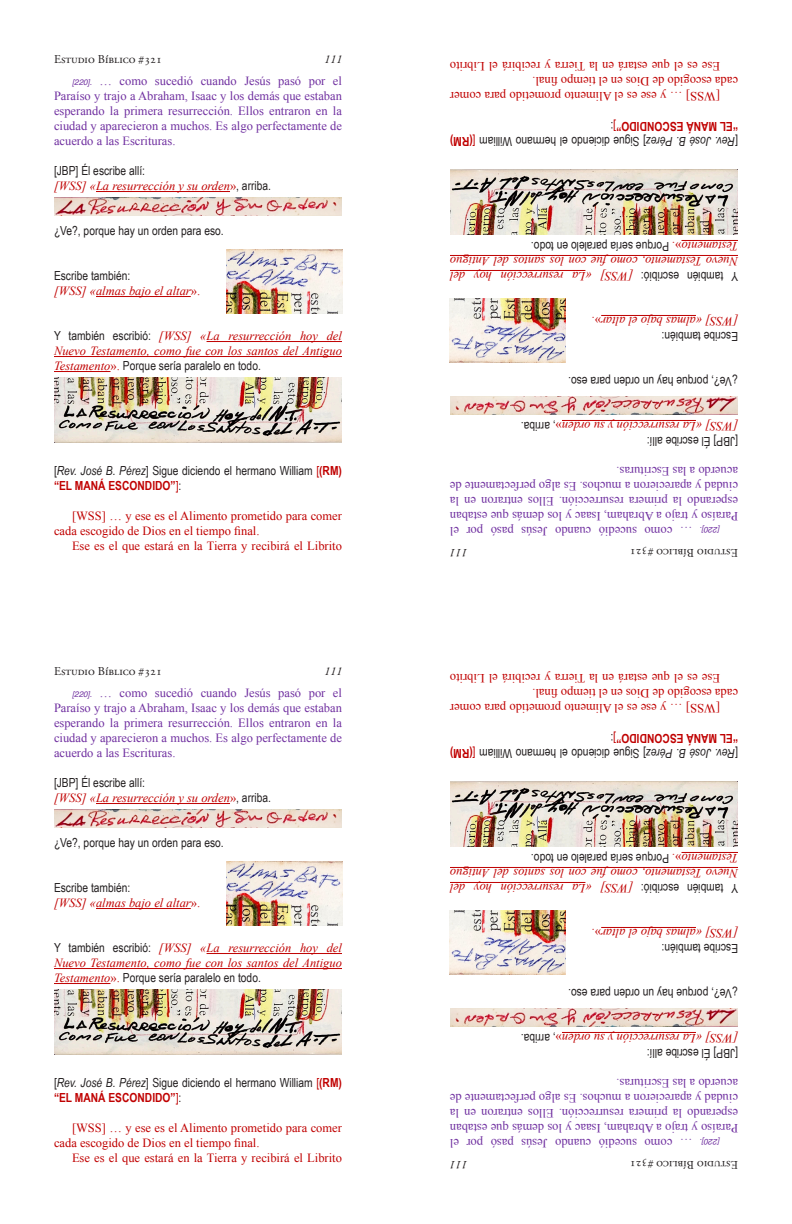
<style>
.page{position:relative;width:792px;height:1224px;background:#fff}
.page>*{position:absolute;margin:0;border:0;box-sizing:border-box;transform-origin:0 0}
.t1{font:12.5px/15px "Times New Roman";color:#7030a0;text-align:justify}
.t2{font:12.5px/15px "Arial Narrow";color:#231f20}
.t3{font:italic 12.5px/15px "Times New Roman";color:#c00000}
.t4{font:12.5px/15px "Times New Roman";color:#c00000}
.t5{font:12px "Adobe Garamond Pro";color:#231f20}
.t6{font:italic 12px "Adobe Garamond Pro";color:#231f20}
.t7{font:italic 8px "Helvetica";color:#7030a0}
.s1{font-family:"Helvetica";font-style:italic;font-size:8px}
.s2{font-style:normal}
.s3{font-family:"Arial Narrow";font-style:normal;color:#231f20}
.s4{font-family:"Times New Roman";font-style:italic;color:#c00000}
.s5{font-family:"Times New Roman";color:#c00000}
.s6{font-style:italic}
.s7{color:#c00000}
.s8{font-weight:700;color:#c00000}
</style>
<div class="page">
<hr style="left:96px;top:191px;width:134px;height:1px;background:#c00000">
<hr style="left:96px;top:296px;width:95px;height:1px;background:#c00000">
<hr style="left:207px;top:341px;width:135px;height:1px;background:#c00000">
<hr style="left:54px;top:356px;width:288px;height:1px;background:#c00000">
<hr style="left:54px;top:371px;width:56px;height:1px;background:#c00000">
<img style="left:54px;top:197px;width:288px;height:19px">
<img style="left:226px;top:250px;width:116px;height:64px">
<img style="left:54px;top:378px;width:288px;height:65px">
<hr style="left:562px;top:420px;width:134px;height:1px;background:#c00000">
<hr style="left:601px;top:315px;width:95px;height:1px;background:#c00000">
<hr style="left:450px;top:270px;width:135px;height:1px;background:#c00000">
<hr style="left:450px;top:255px;width:288px;height:1px;background:#c00000">
<hr style="left:682px;top:240px;width:56px;height:1px;background:#c00000">
<img style="left:450px;top:396px;width:288px;height:19px">
<img style="left:450px;top:298px;width:116px;height:64px">
<img style="left:450px;top:169px;width:288px;height:65px">
<hr style="left:96px;top:803px;width:134px;height:1px;background:#c00000">
<hr style="left:96px;top:908px;width:95px;height:1px;background:#c00000">
<hr style="left:207px;top:953px;width:135px;height:1px;background:#c00000">
<hr style="left:54px;top:968px;width:288px;height:1px;background:#c00000">
<hr style="left:54px;top:983px;width:56px;height:1px;background:#c00000">
<img style="left:54px;top:809px;width:288px;height:19px">
<img style="left:226px;top:862px;width:116px;height:64px">
<img style="left:54px;top:990px;width:288px;height:65px">
<hr style="left:562px;top:1032px;width:134px;height:1px;background:#c00000">
<hr style="left:601px;top:927px;width:95px;height:1px;background:#c00000">
<hr style="left:450px;top:882px;width:135px;height:1px;background:#c00000">
<hr style="left:450px;top:867px;width:288px;height:1px;background:#c00000">
<hr style="left:682px;top:852px;width:56px;height:1px;background:#c00000">
<img style="left:450px;top:1008px;width:288px;height:19px">
<img style="left:450px;top:910px;width:116px;height:64px">
<img style="left:450px;top:781px;width:288px;height:65px">
<p class="t5" style="left:54px;top:52px;width:110px">Estudio Bíblico #321</p>
<p class="t6" style="left:324px;top:52px;width:19px">111</p>
<p class="t1" style="left:54px;top:73px;width:290px;text-indent:18px"><span class="s1">[220].</span> … como sucedió cuando Jesús pasó por el Paraíso y trajo a Abraham, Isaac y los demás que estaban esperando la primera resurrección. Ellos entraron en la ciudad y aparecieron a muchos. Es algo perfectamente de acuerdo a las Escrituras.</p>
<p class="t2" style="left:54px;top:163px;width:93px">[JBP] Él escribe allí:</p>
<p class="t3" style="left:54px;top:178px;width:219px">[WSS] «La resurrección y su orden<span class="s2">»</span><span class="s3">, arriba.</span></p>
<p class="t2" style="left:54px;top:223px;width:171px">¿Ve?, porque hay un orden para eso.</p>
<p class="t2" style="left:54px;top:268px;width:78px">Escribe también:</p>
<p class="t3" style="left:54px;top:283px;width:148px">[WSS] «almas bajo el altar<span class="s2">».</span></p>
<p class="t3" style="left:54px;top:328px;width:290px"><span class="s3">Y también escribió:</span> [WSS] «La resurrección hoy del<br>Nuevo Testamento, como fue con los santos del Antiguo</p>
<p class="t2" style="left:54px;top:358px;width:208px"><span class="s4">Testamento</span><span class="s5">».</span> Porque sería paralelo en todo.</p>
<p class="t2" style="left:54px;top:463px;width:290px">[<span class="s6">Rev. José B. Pérez</span>] Sigue diciendo el hermano William <span class="s7">[</span><span class="s8">(RM) “EL MANÁ ESCONDIDO”</span><span class="s7">]</span>:</p>
<p class="t4" style="left:54px;top:508px;width:289px;text-indent:18px">[WSS] … y ese es el Alimento prometido para comer cada escogido de Dios en el tiempo final.</p>
<p class="t4" style="left:72px;top:538px;width:272px">Ese es el que estará en la Tierra y recibirá el Librito</p>
<p class="t5" style="left:54px;top:664px;width:110px">Estudio Bíblico #321</p>
<p class="t6" style="left:324px;top:664px;width:19px">111</p>
<p class="t1" style="left:54px;top:685px;width:290px;text-indent:18px"><span class="s1">[220].</span> … como sucedió cuando Jesús pasó por el Paraíso y trajo a Abraham, Isaac y los demás que estaban esperando la primera resurrección. Ellos entraron en la ciudad y aparecieron a muchos. Es algo perfectamente de acuerdo a las Escrituras.</p>
<p class="t2" style="left:54px;top:775px;width:93px">[JBP] Él escribe allí:</p>
<p class="t3" style="left:54px;top:790px;width:219px">[WSS] «La resurrección y su orden<span class="s2">»</span><span class="s3">, arriba.</span></p>
<p class="t2" style="left:54px;top:835px;width:171px">¿Ve?, porque hay un orden para eso.</p>
<p class="t2" style="left:54px;top:880px;width:78px">Escribe también:</p>
<p class="t3" style="left:54px;top:895px;width:148px">[WSS] «almas bajo el altar<span class="s2">».</span></p>
<p class="t3" style="left:54px;top:940px;width:290px"><span class="s3">Y también escribió:</span> [WSS] «La resurrección hoy del<br>Nuevo Testamento, como fue con los santos del Antiguo</p>
<p class="t2" style="left:54px;top:970px;width:208px"><span class="s4">Testamento</span><span class="s5">».</span> Porque sería paralelo en todo.</p>
<p class="t2" style="left:54px;top:1075px;width:290px">[<span class="s6">Rev. José B. Pérez</span>] Sigue diciendo el hermano William <span class="s7">[</span><span class="s8">(RM) “EL MANÁ ESCONDIDO”</span><span class="s7">]</span>:</p>
<p class="t4" style="left:54px;top:1120px;width:289px;text-indent:18px">[WSS] … y ese es el Alimento prometido para comer cada escogido de Dios en el tiempo final.</p>
<p class="t4" style="left:72px;top:1150px;width:272px">Ese es el que estará en la Tierra y recibirá el Librito</p>
<p class="t4" style="left:720px;top:74px;width:272px;rotate:-180deg">Ese es el que estará en la Tierra y recibirá el Librito</p>
<p class="t4" style="left:738px;top:104px;width:289px;text-indent:18px;rotate:-180deg">[WSS] … y ese es el Alimento prometido para comer cada escogido de Dios en el tiempo final.</p>
<p class="t2" style="left:738px;top:149px;width:290px;rotate:-180deg">[<span class="s6">Rev. José B. Pérez</span>] Sigue diciendo el hermano William <span class="s7">[</span><span class="s8">(RM) “EL MANÁ ESCONDIDO”</span> :<span class="s7">]</span></p>
<p class="t2" style="left:738px;top:254px;width:208px;rotate:-180deg"><span class="s4">Testamento</span><span class="s5">».</span> Porque sería paralelo en todo.</p>
<p class="t3" style="left:738px;top:269px;width:290px;rotate:-180deg">Nuevo Testamento, como fue con los santos del Antiguo</p>
<p class="t3" style="left:633px;top:284px;width:185px;rotate:-180deg">[WSS] «La resurrección hoy del</p>
<p class="t2" style="left:738px;top:284px;width:99px;rotate:-180deg">Y también escribió:</p>
<p class="t3" style="left:738px;top:329px;width:148px;rotate:-180deg">[WSS] «almas bajo el altar<span class="s2">».</span></p>
<p class="t2" style="left:738px;top:344px;width:78px;rotate:-180deg">Escribe también:</p>
<p class="t2" style="left:738px;top:389px;width:171px;rotate:-180deg">¿Ve?, porque hay un orden para eso.</p>
<p class="t3" style="left:738px;top:434px;width:219px;rotate:-180deg">[WSS] «La resurrección y su orden<span class="s2">»</span><span class="s3">, arriba.</span></p>
<p class="t2" style="left:738px;top:449px;width:93px;rotate:-180deg">[JBP] Él escribe allí:</p>
<p class="t1" style="left:738px;top:524px;width:290px;rotate:-180deg">Paraíso y trajo a Abraham, Isaac y los demás que estaban esperando la primera resurrección. Ellos entraron en la ciudad y aparecieron a muchos. Es algo perfectamente de acuerdo a las Escrituras.</p>
<p class="t1" style="left:692px;top:539px;width:244px;rotate:-180deg">… como sucedió cuando Jesús pasó por el</p>
<p class="t7" style="left:720px;top:536px;width:22px;rotate:-180deg">[220].</p>
<p class="t6" style="left:468px;top:560px;width:19px;rotate:-180deg">111</p>
<p class="t5" style="left:738px;top:560px;width:110px;rotate:-180deg">Estudio Bíblico #321</p>
<p class="t4" style="left:720px;top:686px;width:272px;rotate:-180deg">Ese es el que estará en la Tierra y recibirá el Librito</p>
<p class="t4" style="left:738px;top:716px;width:289px;text-indent:18px;rotate:-180deg">[WSS] … y ese es el Alimento prometido para comer cada escogido de Dios en el tiempo final.</p>
<p class="t2" style="left:738px;top:761px;width:290px;rotate:-180deg">[<span class="s6">Rev. José B. Pérez</span>] Sigue diciendo el hermano William <span class="s7">[</span><span class="s8">(RM) “EL MANÁ ESCONDIDO”</span> :<span class="s7">]</span></p>
<p class="t2" style="left:738px;top:866px;width:208px;rotate:-180deg"><span class="s4">Testamento</span><span class="s5">».</span> Porque sería paralelo en todo.</p>
<p class="t3" style="left:738px;top:881px;width:290px;rotate:-180deg">Nuevo Testamento, como fue con los santos del Antiguo</p>
<p class="t3" style="left:633px;top:896px;width:185px;rotate:-180deg">[WSS] «La resurrección hoy del</p>
<p class="t2" style="left:738px;top:896px;width:99px;rotate:-180deg">Y también escribió:</p>
<p class="t3" style="left:738px;top:941px;width:148px;rotate:-180deg">[WSS] «almas bajo el altar<span class="s2">».</span></p>
<p class="t2" style="left:738px;top:956px;width:78px;rotate:-180deg">Escribe también:</p>
<p class="t2" style="left:738px;top:1001px;width:171px;rotate:-180deg">¿Ve?, porque hay un orden para eso.</p>
<p class="t3" style="left:738px;top:1046px;width:219px;rotate:-180deg">[WSS] «La resurrección y su orden<span class="s2">»</span><span class="s3">, arriba.</span></p>
<p class="t2" style="left:738px;top:1061px;width:93px;rotate:-180deg">[JBP] Él escribe allí:</p>
<p class="t1" style="left:738px;top:1136px;width:290px;rotate:-180deg">Paraíso y trajo a Abraham, Isaac y los demás que estaban esperando la primera resurrección. Ellos entraron en la ciudad y aparecieron a muchos. Es algo perfectamente de acuerdo a las Escrituras.</p>
<p class="t1" style="left:692px;top:1151px;width:244px;rotate:-180deg">… como sucedió cuando Jesús pasó por el</p>
<p class="t7" style="left:720px;top:1148px;width:22px;rotate:-180deg">[220].</p>
<p class="t6" style="left:468px;top:1172px;width:19px;rotate:-180deg">111</p>
<p class="t5" style="left:738px;top:1172px;width:110px;rotate:-180deg">Estudio Bíblico #321</p>
</div>
